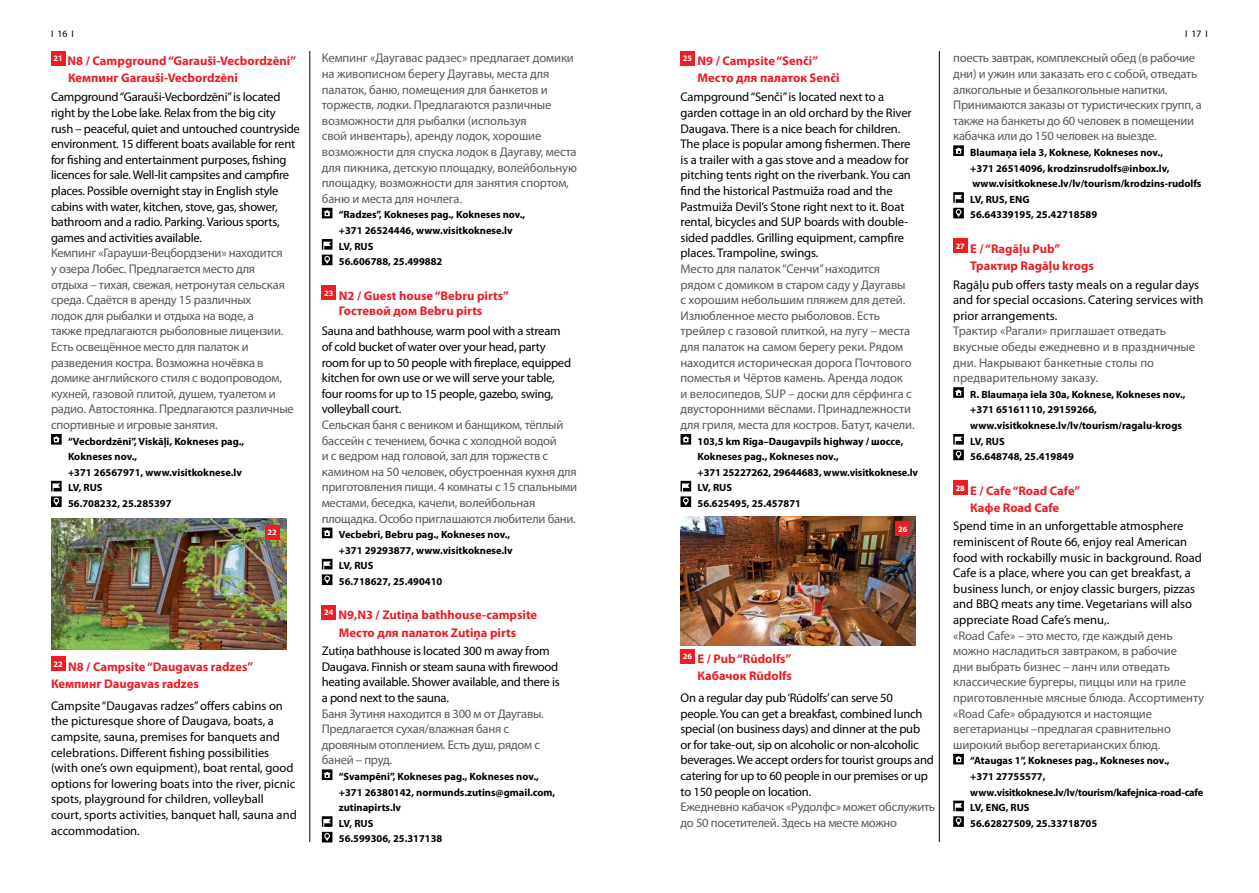
<style>
.page{position:relative;width:1259px;height:893px;background:#fff}
.page>*{position:absolute;margin:0;border:0;box-sizing:border-box;transform-origin:0 0}
.t1{font:12.6px/15.6px "Myriad Pro";letter-spacing:-.015em;color:#58595b}
.t2{font:12.6px/15.6px "Myriad Pro";letter-spacing:-.015em;color:#000}
.t3{font:700 12.6px/17.2px "Myriad Pro";color:#ed1d24}
.t4{font:700 10.5px/15.6px "Myriad Pro";color:#000}
.t5{font:9.75px "Myriad Pro";color:#000}
.t6{font:700 8.25px "Myriad Pro";color:#fff}
</style>
<div class="page">
<div style="left:680px;top:51px;width:14px;height:14px;background:#ed1d24"></div>
<svg style="left:680px;top:434px;width:11px;height:11px"></svg>
<svg style="left:680px;top:481px;width:11px;height:26px"></svg>
<div style="left:680px;top:649px;width:14px;height:14px;background:#ed1d24"></div>
<svg style="left:953px;top:145px;width:11px;height:11px"></svg>
<svg style="left:953px;top:192px;width:11px;height:26px"></svg>
<div style="left:953px;top:239px;width:14px;height:14px;background:#ed1d24"></div>
<svg style="left:953px;top:387px;width:11px;height:11px"></svg>
<svg style="left:953px;top:434px;width:11px;height:26px"></svg>
<div style="left:953px;top:480px;width:14px;height:14px;background:#ed1d24"></div>
<svg style="left:953px;top:754px;width:11px;height:10px"></svg>
<svg style="left:953px;top:801px;width:11px;height:26px"></svg>
<div style="left:51px;top:51px;width:14px;height:14px;background:#ed1d24"></div>
<svg style="left:51px;top:434px;width:11px;height:11px"></svg>
<svg style="left:51px;top:481px;width:11px;height:26px"></svg>
<div style="left:51px;top:657px;width:14px;height:14px;background:#ed1d24"></div>
<svg style="left:322px;top:208px;width:10px;height:10px"></svg>
<svg style="left:322px;top:239px;width:10px;height:26px"></svg>
<div style="left:322px;top:285px;width:14px;height:14px;background:#ed1d24"></div>
<svg style="left:322px;top:528px;width:10px;height:10px"></svg>
<svg style="left:322px;top:559px;width:10px;height:26px"></svg>
<div style="left:322px;top:605px;width:14px;height:14px;background:#ed1d24"></div>
<svg style="left:322px;top:769px;width:10px;height:11px"></svg>
<svg style="left:322px;top:816px;width:10px;height:26px"></svg>
<hr style="left:939px;top:51px;width:1px;height:791px;background:#000">
<img style="left:51px;top:518px;width:235px;height:132px">
<div style="left:265px;top:525px;width:14px;height:14px;background:#ed1d24"></div>
<hr style="left:309px;top:51px;width:1px;height:791px;background:#000">
<img style="left:680px;top:516px;width:235px;height:130px">
<div style="left:895px;top:522px;width:14px;height:14px;background:#ed1d24"></div>
<p class="t5" style="left:51px;top:28px;width:24px">I 16 I</p>
<p class="t5" style="left:1185px;top:28px;width:24px">I 17 I</p>
<p class="t3" style="left:697px;top:52px;width:144px;text-indent:-15px"><sup>25</sup> N9 / Campsite “Senči”<br>Место для палаток Senči</p>
<p class="t2" style="left:680px;top:89px;width:233px">Campground “Senči” is located next to a garden cottage in an old orchard by the River Daugava. There is a nice beach for children.<br>The place is popular among fishermen. There is a trailer with a gas stove and a meadow for pitching tents right on the riverbank. You can find the historical Pastmuiža road and the Pastmuiža Devil’s Stone right next to it. Boat rental, bicycles and SUP boards with double&shy;sided paddles. Grilling equipment, campfire places. Trampoline, swings.</p>
<p class="t1" style="left:680px;top:261px;width:236px">Место для палаток “Сенчи” находится рядом с домиком в старом саду у Даугавы<br>с хорошим небольшим пляжем для детей.<br>Излюбленное место рыболовов. Есть трейлер с газовой плиткой, на лугу – места для палаток на самом берегу реки. Рядом находится историческая дорога Почтового поместья и Чёртов камень. Аренда лодок<br>и велосипедов, SUP – доски для сёрфинга с двусторонними вёслами. Принадлежности для гриля, места для костров. Батут, качели.</p>
<p class="t4" style="left:697px;top:433px;width:222px">103,5 km Rīga–Daugavpils highway / шоссе,<br>Kokneses pag., Kokneses nov.,<br>+371 25227262, 29644683, www.visitkoknese.lv<br>LV, RUS<br>56.625495, 25.457871</p>
<p class="t1" style="left:953px;top:50px;width:250px">поесть завтрак, комплексный обед (в рабочие дни) и ужин или заказать его с собой, отведать алкогольные и безалкогольные напитки.<br>Принимаются заказы от туристических групп, а также на банкеты до 60 человек в помещении кабачка или до 150 человек на выезде.</p>
<p class="t4" style="left:970px;top:144px;width:233px">Blaumaņa iela 3, Koknese, Kokneses nov.,<br>+371 26514096, krodzinsrudolfs@inbox.lv, www.visitkoknese.lv/lv/tourism/krodzins-rudolfs LV, RUS, ENG<br>56.64339195, 25.42718589</p>
<p class="t3" style="left:970px;top:239px;width:125px;text-indent:-15px"><sup>27</sup> E / “Ragāļu Pub”<br>Трактир Ragāļu krogs</p>
<p class="t2" style="left:953px;top:276px;width:252px">Ragāļu pub offers tasty meals on a regular days and for special occasions. Catering services with prior arrangements.</p>
<p class="t1" style="left:953px;top:323px;width:243px">Трактир «Рагали» приглашает отведать вкусные обеды ежедневно и в праздничные дни. Накрывают банкетные столы по предварительному заказу.</p>
<p class="t4" style="left:970px;top:386px;width:217px">R. Blaumaņa iela 30a, Koknese, Kokneses nov., +371 65161110, 29159266, www.visitkoknese.lv/lv/tourism/ragalu-krogs<br>LV, RUS<br>56.648748, 25.419849</p>
<p class="t3" style="left:955px;top:481px;width:126px;text-align:center"><sup>28</sup> E / Cafe “Road Cafe”<br>Кафе Road Cafe</p>
<p class="t2" style="left:953px;top:518px;width:250px">Spend time in an unforgettable atmosphere reminiscent of Route 66, enjoy real American food with rockabilly music in background. Road Cafe is a place, where you can get breakfast, a business lunch, or enjoy classic burgers, pizzas and BBQ meats any time. Vegetarians will also appreciate Road Cafe’s menu,.</p>
<p class="t1" style="left:953px;top:627px;width:252px">«Road Cafe» – это место, где каждый день можно насладиться завтраком, в рабочие<br>дни выбрать бизнес – ланч или отведать классические бургеры, пиццы или на гриле приготовленные мясные блюда. Ассортименту «Road Cafe» обрадуются и настоящие вегетарианцы –предлагая сравнительно широкий выбор вегетарианских блюд.</p>
<p class="t4" style="left:970px;top:753px;width:235px">“Ataugas 1”, Kokneses pag., Kokneses nov.,<br>+371 27755577, www.visitkoknese.lv/lv/tourism/kafejnica-road-cafe<br>LV, ENG, RUS<br>56.62827509, 25.33718705</p>
<p class="t1" style="left:322px;top:50px;width:257px">Кемпинг «Даугавас радзес» предлагает домики на живописном берегу Даугавы, места для палаток, баню, помещения для банкетов и торжеств, лодки. Предлагаются различные возможности для рыбалки (используя<br>свой инвентарь), аренду лодок, хорошие возможности для спуска лодок в Даугаву, места для пикника, детскую площадку, волейбольную площадку, возможности для занятия спортом, баню и места для ночлега.</p>
<p class="t4" style="left:339px;top:207px;width:188px">“Radzes”, Kokneses pag., Kokneses nov., +371 26524446, www.visitkoknese.lv<br>LV, RUS<br>56.606788, 25.499882</p>
<p class="t3" style="left:339px;top:287px;width:171px;line-height:15.1px;text-indent:-15px"><sup>23</sup> N2 / Guest house “Bebru pirts”<br>Гостевой дом Bebru pirts</p>
<p class="t2" style="left:322px;top:323px;width:251px">Sauna and bathhouse, warm pool with a stream of cold bucket of water over your head, party room for up to 50 people with fireplace, equipped kitchen for own use or we will serve your table, four rooms for up to 15 people, gazebo, swing, volleyball court.</p>
<p class="t1" style="left:322px;top:417px;width:257px">Сельская баня с веником и банщиком, тёплый бассейн с течением, бочка с холодной водой<br>и с ведром над головой, зал для торжеств с камином на 50 человек, обустроенная кухня для приготовления пищи. 4 комнаты с 15 спальными местами, беседка, качели, волейбольная площадка. Особо приглашаются любители бани.</p>
<p class="t4" style="left:339px;top:527px;width:175px">Vecbebri, Bebru pag., Kokneses nov., +371 29293877, www.visitkoknese.lv<br>LV, RUS<br>56.718627, 25.490410</p>
<p class="t3" style="left:324px;top:606px;width:214px;text-align:center"><sup>24</sup> N9,N3 / Zutiņa bathhouse-campsite<br>Место для палаток Zutiņa pirts</p>
<p class="t2" style="left:322px;top:643px;width:239px">Zutiņa bathhouse is located 300 m away from Daugava. Finnish or steam sauna with firewood heating available. Shower available, and there is a pond next to the sauna.</p>
<p class="t1" style="left:322px;top:705px;width:223px">Баня Зутиня находится в 300 м от Даугавы.<br>Предлагается сухая/влажная баня c дровяным отоплением. Есть душ, рядом с баней – пруд.</p>
<p class="t4" style="left:339px;top:768px;width:218px">“Svampēni”, Kokneses pag., Kokneses nov., +371 26380142, normunds.zutins@gmail.com, zutinapirts.lv<br>LV, RUS<br>56.599306, 25.317138</p>
<p class="t3" style="left:68px;top:52px;width:229px;text-indent:-15px"><sup>21</sup> N8 / Campground “Garauši-Vecbordzēni”<br>Кемпинг Garauši-Vecbordzēni</p>
<p class="t2" style="left:51px;top:89px;width:250px">Campground “Garauši-Vecbordzēni” is located right by the Lobe lake. Relax from the big city rush – peaceful, quiet and untouched countryside environment. 15 different boats available for rent for fishing and entertainment purposes, fishing licences for sale. Well-lit campsites and campfire places. Possible overnight stay in English style cabins with water, kitchen, stove, gas, shower, bathroom and a radio. Parking. Various sports, games and activities available.</p>
<p class="t1" style="left:51px;top:245px;width:244px">Кемпинг «Гарауши-Вецбордзени» находится<br>у озера Лобес. Предлагается место для отдыха – тихая, свежая, нетронутая сельская среда. Сдаётся в аренду 15 различных<br>лодок для рыбалки и отдыха на воде, а<br>также предлагаются рыболовные лицензии.<br>Есть освещённое место для палаток и разведения костра. Возможна ночёвка в домике английского стиля с водопроводом, кухней, газовой плитой, душем, туалетом и радио. Автостоянка. Предлагаются различные спортивные и игровые занятия.</p>
<p class="t4" style="left:68px;top:433px;width:178px">“Vecbordzēni”, Viskāļi, Kokneses pag.,<br>Kokneses nov.,<br>+371 26567971, www.visitkoknese.lv<br>LV, RUS<br>56.708232, 25.285397</p>
<p class="t6" style="left:898px;top:524px;width:11px">26</p>
<p class="t6" style="left:267px;top:527px;width:11px">22</p>
<p class="t3" style="left:683px;top:650px;width:110px;text-align:right"><sup>26</sup> E / Pub “Rūdolfs”<br>Кабачок Rūdolfs</p>
<p class="t2" style="left:680px;top:690px;width:255px">On a regular day pub ‘Rūdolfs’ can serve 50<br>people. You can get a breakfast, combined lunch special (on business days) and dinner at the pub or for take-out, sip on alcoholic or non-alcoholic beverages. We accept orders for tourist groups and catering for up to 60 people in our premises or up to 150 people on location.</p>
<p class="t1" style="left:680px;top:799px;width:256px">Ежедневно кабачок «Рудолфс» может обслужить до 50 посетителей. Здесь на месте можно</p>
<p class="t3" style="left:51px;top:658px;width:204px"><sup>22</sup> N8 / Campsite “Daugavas radzes”<br>Кемпинг Daugavas radzes</p>
<p class="t2" style="left:51px;top:698px;width:247px">Campsite “Daugavas radzes” offers cabins on the picturesque shore of Daugava, boats, a campsite, sauna, premises for banquets and celebrations. Different fishing possibilities (with one’s own equipment), boat rental, good options for lowering boats into the river, picnic spots, playground for children, volleyball court, sports activities, banquet hall, sauna and accommodation.</p>
</div>
